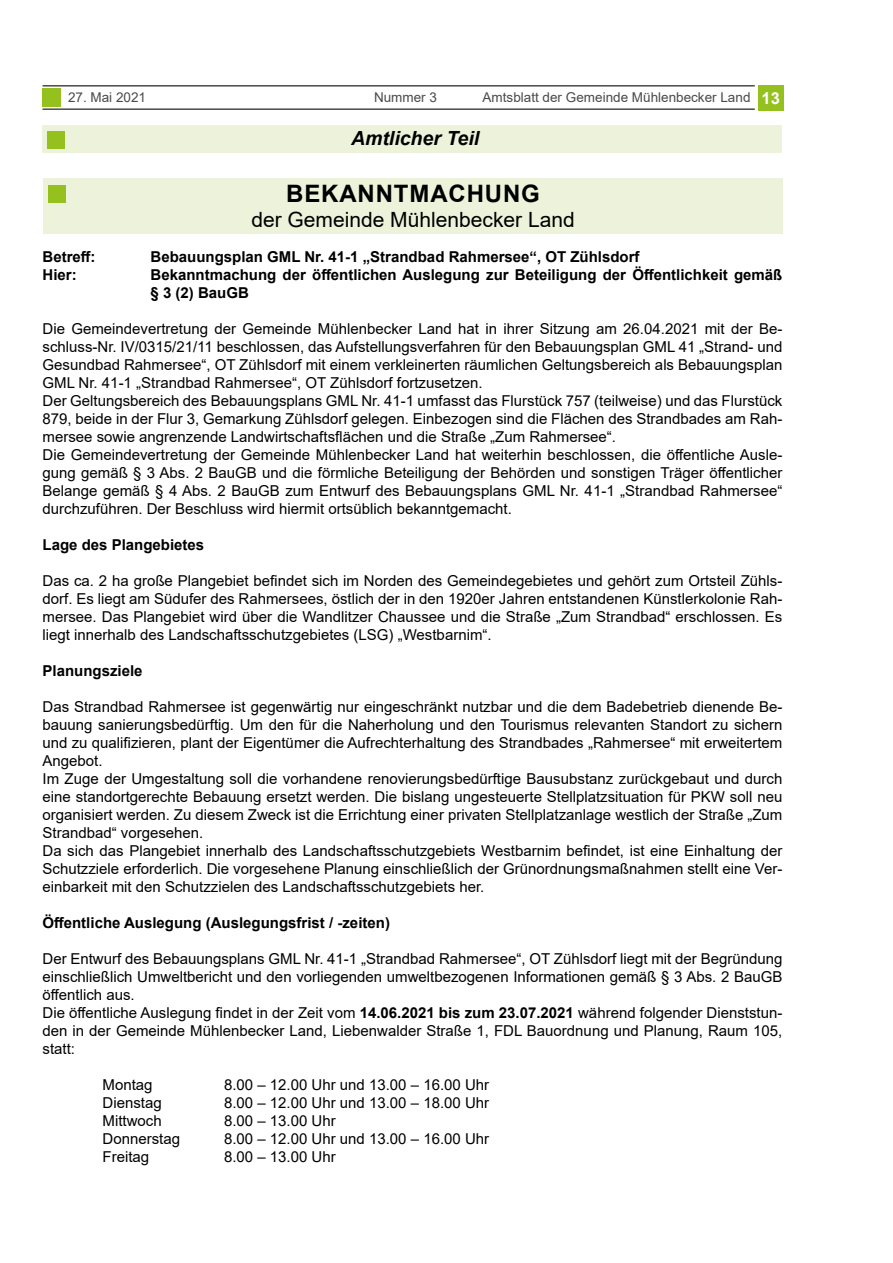
<style>
.page{position:relative;width:893px;height:1263px;background:#fff}
.page>*{position:absolute;margin:0;border:0;box-sizing:border-box;transform-origin:0 0}
.t1{font:700 24px "Arial";letter-spacing:.035em;color:#000}
.t2{font:21px "Arial";color:#000}
.t3{font:italic 700 19.5px "Arial";color:#000}
.t4{font:15px/18px "Arial";color:#000}
.t5{font:700 15px/18px "Arial";color:#000}
.t6{font:13.5px "Arial";color:#4a4a49}
.s1{font-weight:700;font-size:16.5px;color:#fff}
.s2{font-weight:700}
</style>
<div class="page">
<div style="left:758px;top:85px;width:25px;height:26px;background:#95c11f"></div>
<div style="left:43px;top:125px;width:739px;height:28px;background:#ecf3da"></div>
<div style="left:43px;top:89px;width:18px;height:18px;background:#95c11f"></div>
<hr style="left:43px;top:85px;width:712px;height:2px;background:#4a4a49">
<hr style="left:43px;top:108px;width:712px;height:2px;background:#4a4a49">
<div style="left:47px;top:132px;width:17px;height:17px;background:#95c11f"></div>
<div style="left:43px;top:179px;width:740px;height:55px;background:#ecf3da"></div>
<div style="left:48px;top:185px;width:17px;height:17px;background:#95c11f"></div>
<p class="t6" style="left:68px;top:88px;width:80px">27. Mai 2021</p>
<p class="t6" style="left:374px;top:88px;width:65px">Nummer 3</p>
<p class="t6" style="left:483px;top:88px;width:299px">Amtsblatt der Gemeinde Mühlenbecker Land <span class="s1">13</span></p>
<h3 class="t3" style="left:351px;top:125px;width:130px">Amtlicher Teil</h3>
<h1 class="t1" style="left:286px;top:176px;width:255px">BEKANNTMACHUNG</h1>
<h2 class="t2" style="left:251px;top:205px;width:325px">der Gemeinde Mühlenbecker Land</h2>
<p class="t5" style="left:43px;top:248px;width:54px">Betreff:</p>
<p class="t5" style="left:151px;top:248px;width:490px">Bebauungsplan GML Nr. 41-1 „Strandbad Rahmersee“, OT Zühlsdorf</p>
<p class="t5" style="left:43px;top:266px;width:36px">Hier:</p>
<p class="t5" style="left:151px;top:266px;width:633px">Bekanntmachung der öffentlichen Auslegung zur Beteiligung der Öffentlichkeit gemäß § 3 (2) BauGB</p>
<p class="t4" style="left:43px;top:319px;width:741px">Die Gemeindevertretung der Gemeinde Mühlenbecker Land hat in ihrer Sitzung am 26.04.2021 mit der Be&shy;schluss-Nr. IV/0315/21/11 beschlossen, das Aufstellungsverfahren für den Bebauungsplan GML 41 „Strand- und Gesundbad Rahmersee“, OT Zühlsdorf mit einem verkleinerten räumlichen Geltungsbereich als Bebauungsplan GML Nr. 41-1 „Strandbad Rahmersee“, OT Zühlsdorf fortzusetzen.<br>Der Geltungsbereich des Bebauungsplans GML Nr. 41-1 umfasst das Flurstück 757 (teilweise) und das Flurstück 879, beide in der Flur 3, Gemarkung Zühlsdorf gelegen. Einbezogen sind die Flächen des Strandbades am Rah&shy;mersee sowie angrenzende Landwirtschaftsflächen und die Straße „Zum Rahmersee“.<br>Die Gemeindevertretung der Gemeinde Mühlenbecker Land hat weiterhin beschlossen, die öffentliche Ausle&shy;gung gemäß § 3 Abs. 2 BauGB und die förmliche Beteiligung der Behörden und sonstigen Träger öffentlicher Belange gemäß § 4 Abs. 2 BauGB zum Entwurf des Bebauungsplans GML Nr. 41-1 „Strandbad Rahmersee“ durchzuführen. Der Beschluss wird hiermit ortsüblich bekanntgemacht.</p>
<p class="t5" style="left:43px;top:536px;width:163px">Lage des Plangebietes</p>
<p class="t4" style="left:43px;top:571px;width:741px;text-align:justify">Das ca. 2 ha große Plangebiet befindet sich im Norden des Gemeindegebietes und gehört zum Ortsteil Zühls&shy;dorf. Es liegt am Südufer des Rahmersees, östlich der in den 1920er Jahren entstandenen Künstlerkolonie Rah&shy;mersee. Das Plangebiet wird über die Wandlitzer Chaussee und die Straße „Zum Strandbad“ erschlossen. Es liegt innerhalb des Landschaftsschutzgebietes (LSG) „Westbarnim“.</p>
<p class="t5" style="left:43px;top:662px;width:102px">Planungsziele</p>
<p class="t4" style="left:43px;top:697px;width:741px">Das Strandbad Rahmersee ist gegenwärtig nur eingeschränkt nutzbar und die dem Badebetrieb dienende Be&shy;bauung sanierungsbedürftig. Um den für die Naherholung und den Tourismus relevanten Standort zu sichern und zu qualifizieren, plant der Eigentümer die Aufrechterhaltung des Strandbades „Rahmersee“ mit erweitertem Angebot.<br>Im Zuge der Umgestaltung soll die vorhandene renovierungsbedürftige Bausubstanz zurückgebaut und durch eine standortgerechte Bebauung ersetzt werden. Die bislang ungesteuerte Stellplatzsituation für PKW soll neu organisiert werden. Zu diesem Zweck ist die Errichtung einer privaten Stellplatzanlage westlich der Straße „Zum Strandbad“ vorgesehen.<br>Da sich das Plangebiet innerhalb des Landschaftsschutzgebiets Westbarnim befindet, ist eine Einhaltung der Schutzziele erforderlich. Die vorgesehene Planung einschließlich der Grünordnungsmaßnahmen stellt eine Ver&shy;einbarkeit mit den Schutzzielen des Landschaftsschutzgebiets her.</p>
<p class="t5" style="left:43px;top:914px;width:349px">Öffentliche Auslegung (Auslegungsfrist / -zeiten)</p>
<p class="t4" style="left:43px;top:949px;width:741px">Der Entwurf des Bebauungsplans GML Nr. 41-1 „Strandbad Rahmersee“, OT Zühlsdorf liegt mit der Begründung einschließlich Umweltbericht und den vorliegenden umweltbezogenen Informationen gemäß § 3 Abs. 2 BauGB öffentlich aus.<br>Die öffentliche Auslegung findet in der Zeit vom <span class="s2">14.06.2021 bis zum 23.07.2021</span> während folgender Dienststun&shy;den in der Gemeinde Mühlenbecker Land, Liebenwalder Straße 1, FDL Bauordnung und Planung, Raum 105, statt:</p>
<p class="t4" style="left:103px;top:1075px;width:52px">Montag</p>
<p class="t4" style="left:224px;top:1075px;width:267px">8.00 – 12.00 Uhr und 13.00 – 16.00 Uhr</p>
<p class="t4" style="left:103px;top:1093px;width:61px">Dienstag</p>
<p class="t4" style="left:224px;top:1093px;width:267px">8.00 – 12.00 Uhr und 13.00 – 18.00 Uhr</p>
<p class="t4" style="left:103px;top:1111px;width:61px">Mittwoch</p>
<p class="t4" style="left:224px;top:1111px;width:113px">8.00 – 13.00 Uhr</p>
<p class="t4" style="left:103px;top:1129px;width:79px">Donnerstag</p>
<p class="t4" style="left:224px;top:1129px;width:267px">8.00 – 12.00 Uhr und 13.00 – 16.00 Uhr</p>
<p class="t4" style="left:103px;top:1147px;width:48px">Freitag</p>
<p class="t4" style="left:224px;top:1147px;width:113px">8.00 – 13.00 Uhr</p>
</div>
